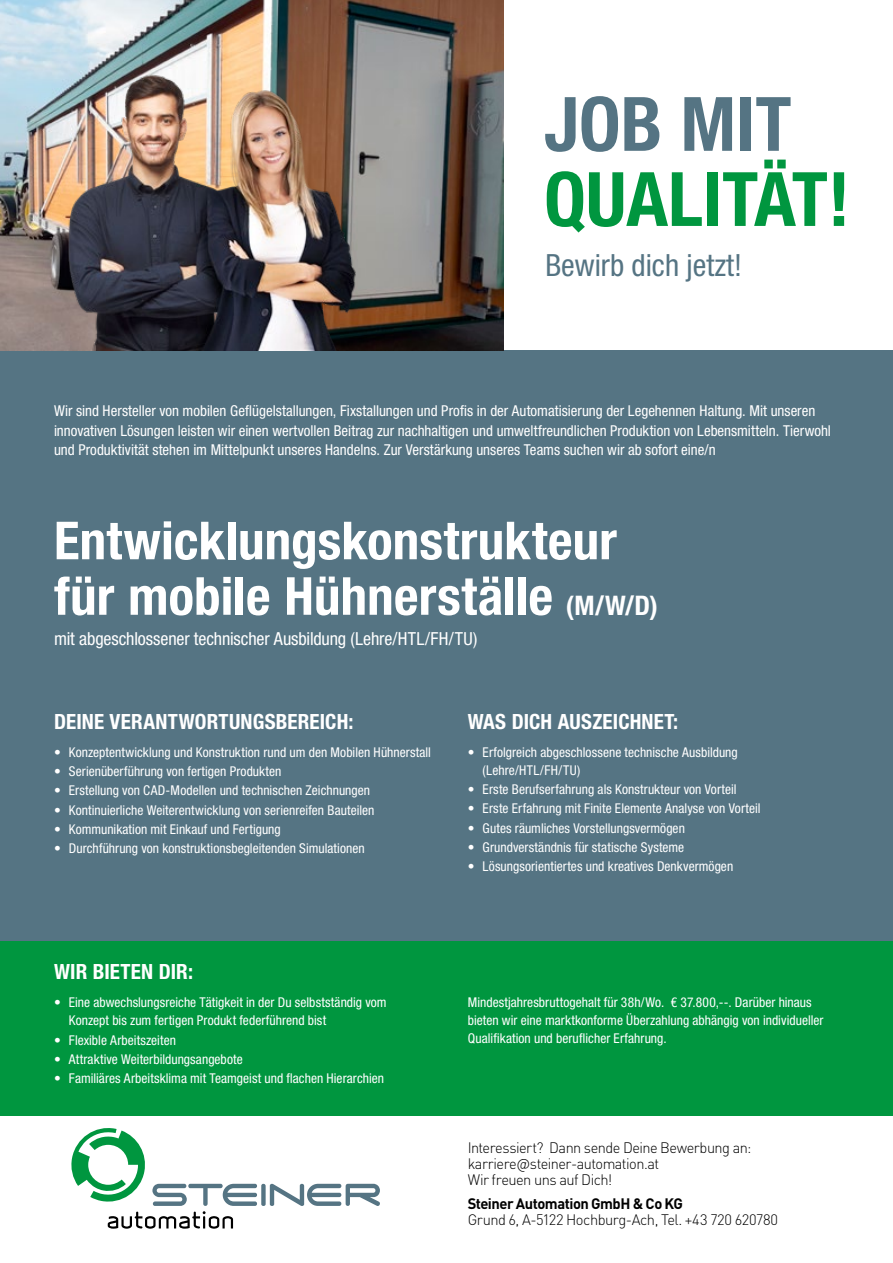
<style>
.page{position:relative;width:893px;height:1263px;background:#fff}
.page>*{position:absolute;margin:0;border:0;box-sizing:border-box;transform-origin:0 0}
.t1{font:700 condensed 75.15px "Helvetica Neue LT Std";color:#00963f}
.t2{font:700 condensed 75.15px "Helvetica Neue LT Std";color:#557483}
.t3{font:700 condensed 52.5px/55.5px "Helvetica Neue LT Std";color:#fff}
.t4{font:condensed 30.6px "Helvetica Neue LT Std";color:#557483}
.t5{font:700 condensed 21px "Helvetica Neue LT Std";letter-spacing:.01em;color:#fff}
.t6{font:condensed 18px "Helvetica Neue LT Std";letter-spacing:-.01em;color:#fff}
.t7{font:condensed 15px/19.5px "Helvetica Neue LT Std";color:#fff}
.t8{font:300 15px/15.8px "Team 7 DIN Pro";letter-spacing:-.035em;color:#000}
.t9{font:700 15px "Team 7 DIN Pro";letter-spacing:-.035em;color:#000}
.t10{font:condensed 13.5px/18px "Helvetica Neue LT Std";letter-spacing:.005em;color:#fff}
.s1{font-size:27px}
</style>
<div class="page">
<div style="left:0;top:351px;width:893px;height:596px;background:#557483"></div>
<div style="left:0;top:941px;width:893px;height:174px;background:#00963f"></div>
<img style="left:0;top:0;width:503px;height:351px">
<img style="left:0;top:64px;width:396px;height:287px">
<svg style="left:71px;top:1128px;width:309px;height:101px"></svg>
<h1 class="t2" style="left:544px;top:79px;width:249px">JOB MIT</h1>
<h1 class="t1" style="left:544px;top:154px;width:307px">QUALITÄT!</h1>
<h3 class="t4" style="left:545px;top:247px;width:198px">Bewirb dich jetzt!</h3>
<p class="t7" style="left:54px;top:401px;width:778px">Wir sind Hersteller von mobilen Geflügelstallungen, Fixstallungen und Profis in der Automatisierung der Legehennen Haltung. Mit unseren innovativen Lösungen leisten wir einen wertvollen Beitrag zur nachhaltigen und umweltfreundlichen Produktion von Lebensmitteln. Tierwohl und Produktivität stehen im Mittelpunkt unseres Handelns. Zur Verstärkung unseres Teams suchen wir ab sofort eine/n</p>
<h2 class="t3" style="left:54px;top:512px;width:605px">Entwicklungskonstrukteur für mobile Hühnerställe <span class="s1">(M/W/D)</span></h2>
<h3 class="t6" style="left:54px;top:628px;width:425px">mit abgeschlossener technischer Ausbildung (Lehre/HTL/FH/TU)</h3>
<h3 class="t5" style="left:54px;top:709px;width:301px">DEINE VERANTWORTUNGSBEREICH:</h3>
<p class="t10" style="left:54px;top:743px;width:379px">• Konzeptentwicklung und Konstruktion rund um den Mobilen Hühnerstall</p>
<p class="t10" style="left:54px;top:762px;width:229px">• Serienüberführung von fertigen Produkten</p>
<p class="t10" style="left:54px;top:781px;width:318px">• Erstellung von CAD-Modellen und technischen Zeichnungen</p>
<p class="t10" style="left:54px;top:801px;width:322px">• Kontinuierliche Weiterentwicklung von serienreifen Bauteilen</p>
<p class="t10" style="left:54px;top:820px;width:228px">• Kommunikation mit Einkauf und Fertigung</p>
<p class="t10" style="left:54px;top:839px;width:312px">• Durchführung von konstruktionsbegleitenden Simulationen</p>
<h3 class="t5" style="left:54px;top:959px;width:141px">WIR BIETEN DIR:</h3>
<p class="t10" style="left:69px;top:993px;width:319px;text-indent:-15px">• Eine abwechslungsreiche Tätigkeit in der Du selbstständig vom<br>Konzept bis zum fertigen Produkt federführend bist</p>
<p class="t10" style="left:54px;top:1031px;width:123px">• Flexible Arbeitszeiten</p>
<p class="t10" style="left:54px;top:1050px;width:190px">• Attraktive Weiterbildungsangebote</p>
<p class="t10" style="left:54px;top:1069px;width:332px">• Familiäres Arbeitsklima mit Teamgeist und flachen Hierarchien</p>
<h3 class="t5" style="left:468px;top:709px;width:212px">WAS DICH AUSZEICHNET:</h3>
<p class="t10" style="left:483px;top:743px;width:257px;text-indent:-15px">• Erfolgreich abgeschlossene technische Ausbildung (Lehre/HTL/FH/TU)</p>
<p class="t10" style="left:468px;top:780px;width:270px">• Erste Berufserfahrung als Konstrukteur von Vorteil</p>
<p class="t10" style="left:468px;top:799px;width:294px">• Erste Erfahrung mit Finite Elemente Analyse von Vorteil</p>
<p class="t10" style="left:468px;top:819px;width:219px">• Gutes räumliches Vorstellungsvermögen</p>
<p class="t10" style="left:468px;top:838px;width:218px">• Grundverständnis für statische Systeme</p>
<p class="t10" style="left:468px;top:857px;width:267px">• Lösungsorientiertes und kreatives Denkvermögen</p>
<p class="t10" style="left:468px;top:993px;width:357px">Mindestjahresbruttogehalt für 38h/Wo. € 37.800,--. Darüber hinaus bieten wir eine marktkonforme Überzahlung abhängig von individueller<br>Qualifikation und beruflicher Erfahrung.</p>
<p class="t8" style="left:468px;top:1140px;width:285px">Interessiert? Dann sende Deine Bewerbung an: karriere@steiner-automation.at<br>Wir freuen uns auf Dich!</p>
<p class="t9" style="left:468px;top:1193px;width:217px">Steiner Automation GmbH &amp; Co KG</p>
<p class="t8" style="left:468px;top:1211px;width:312px">Grund 6, A-5122 Hochburg-Ach, Tel. +43 720 620780</p>
</div>
